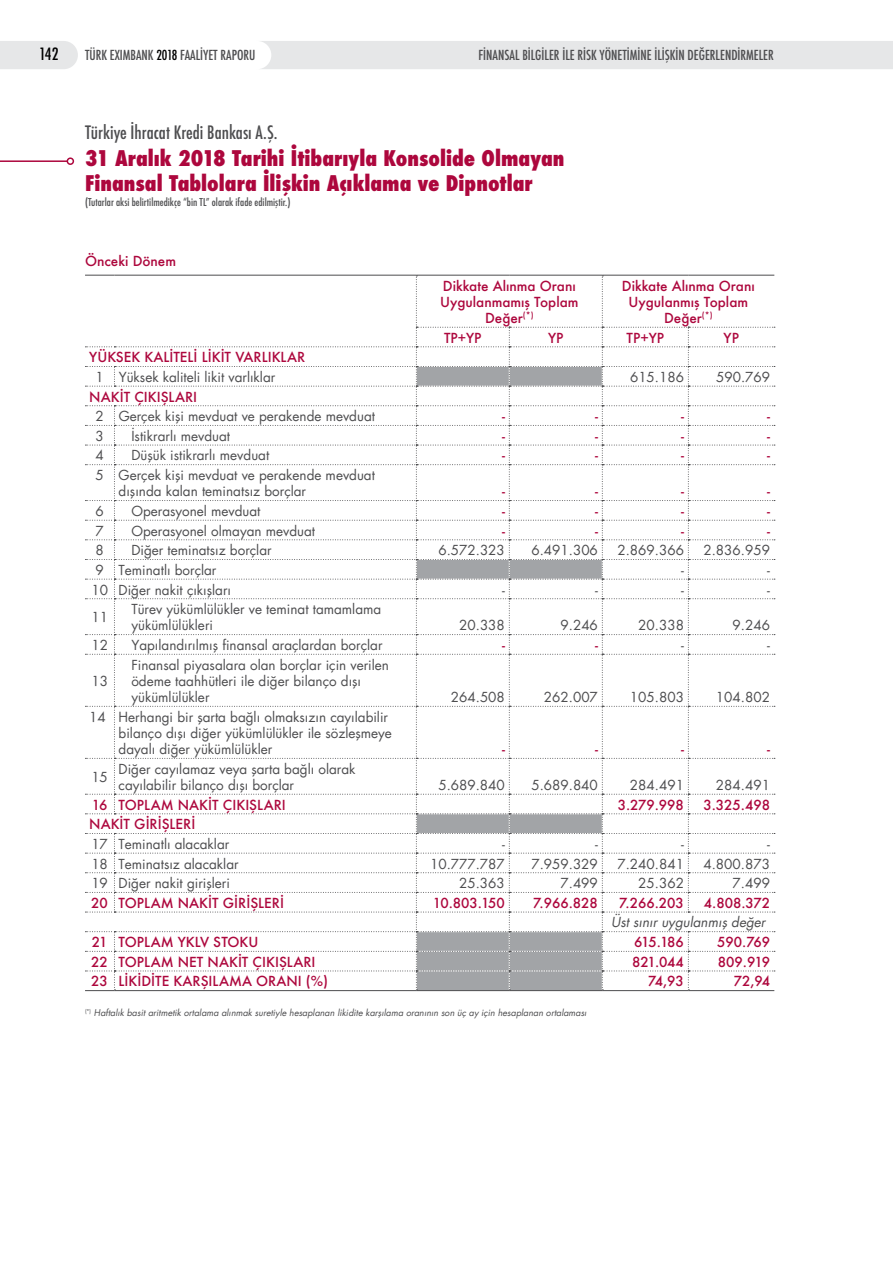
<style>
.page{position:relative;width:893px;height:1263px;background:#fff}
.page>*{position:absolute;margin:0;border:0;box-sizing:border-box;transform-origin:0 0}
.t1{font:800 condensed 21px/25.2px "Futura";color:#ad073d}
.t2{font:500 condensed 18px "Futura";color:#4d4d4f}
.t3{font:500 condensed 16.5px "Futura";color:#000}
.t4{font:13.5px/16.2px "Futura";color:#4d4d4f}
.t5{font:500 13.5px/16.2px "Futura";color:#ad073d;text-align:center}
.t6{font:500 condensed 13.5px "Futura";color:#4d4d4f}
.t7{font:italic 13.5px "Futura";color:#4d4d4f}
.t8{font:500 condensed 10.5px "Futura";color:#4d4d4f}
.t9{font:italic 9px "Futura";color:#4d4d4f}
.s1{color:#000}
</style>
<div class="page">
<svg style="left:85px;top:275px;width:690px;height:716px"></svg>
<hr style="left:0;top:160px;width:67px;height:2px;background:#ad073d">
<div style="left:67px;top:157px;width:7px;height:8px;border:2px solid #ad073d;border-radius:50%"></div>
<div style="left:0;top:41px;width:78px;height:28px;background:#e6e7e8"></div>
<div style="left:261px;top:41px;width:632px;height:28px;background:#e6e7e8"></div>
<p class="t3" style="left:39px;top:43px;width:21px">142</p>
<p class="t6" style="left:85px;top:46px;width:172px">TÜRK EXIMBANK <span class="s1">2018</span> FAALİYET RAPORU</p>
<p class="t6" style="left:478px;top:46px;width:297px">FİNANSAL BİLGİLER İLE RİSK YÖNETİMİNE İLİŞKİN DEĞERLENDİRMELER</p>
<h2 class="t2" style="left:85px;top:120px;width:194px">Türkiye İhracat Kredi Bankası A.Ş.</h2>
<h1 class="t1" style="left:85px;top:146px;width:481px">31 Aralık 2018 Tarihi İtibarıyla Konsolide Olmayan<br>Finansal Tablolara İlişkin Açıklama ve Dipnotlar</h1>
<p class="t8" style="left:85px;top:196px;width:207px">(Tutarlar aksi belirtilmedikçe “bin TL” olarak ifade edilmiştir.)</p>
<p class="t5" style="left:85px;top:253px;width:93px">Önceki Dönem</p>
<p class="t5" style="left:440px;top:277px;width:140px">Dikkate Alınma Oranı<br>Uygulanmamış Toplam<br>Değer<sup>(*)</sup></p>
<p class="t5" style="left:622px;top:277px;width:134px">Dikkate Alınma Oranı<br>Uygulanmış Toplam<br>Değer<sup>(*)</sup></p>
<p class="t5" style="left:444px;top:329px;width:39px">TP+YP</p>
<p class="t5" style="left:548px;top:329px;width:17px">YP</p>
<p class="t5" style="left:626px;top:329px;width:39px">TP+YP</p>
<p class="t5" style="left:724px;top:329px;width:17px">YP</p>
<p class="t5" style="left:89px;top:349px;width:218px">YÜKSEK KALİTELİ LİKİT VARLIKLAR</p>
<p class="t4" style="left:96px;top:369px;width:181px">1 Yüksek kaliteli likit varlıklar</p>
<p class="t4" style="left:630px;top:369px;width:56px">615.186</p>
<p class="t4" style="left:716px;top:369px;width:56px">590.769</p>
<p class="t5" style="left:89px;top:388px;width:109px">NAKİT ÇIKIŞLARI</p>
<p class="t4" style="left:96px;top:408px;width:281px">2 Gerçek kişi mevduat ve perakende mevduat</p>
<p class="t5" style="left:502px;top:408px;width:4px">-</p>
<p class="t5" style="left:595px;top:408px;width:4px">-</p>
<p class="t5" style="left:681px;top:408px;width:4px">-</p>
<p class="t5" style="left:767px;top:408px;width:4px">-</p>
<p class="t4" style="left:96px;top:428px;width:10px">3</p>
<p class="t4" style="left:131px;top:428px;width:100px">İstikrarlı mevduat</p>
<p class="t5" style="left:502px;top:427px;width:4px">-</p>
<p class="t5" style="left:595px;top:427px;width:4px">-</p>
<p class="t5" style="left:681px;top:427px;width:4px">-</p>
<p class="t5" style="left:767px;top:427px;width:4px">-</p>
<p class="t4" style="left:96px;top:447px;width:10px">4</p>
<p class="t4" style="left:131px;top:447px;width:139px">Düşük istikrarlı mevduat</p>
<p class="t5" style="left:502px;top:447px;width:4px">-</p>
<p class="t5" style="left:595px;top:447px;width:4px">-</p>
<p class="t5" style="left:681px;top:447px;width:4px">-</p>
<p class="t5" style="left:767px;top:447px;width:4px">-</p>
<p class="t4" style="left:119px;top:467px;width:258px;text-indent:-23px">5 Gerçek kişi mevduat ve perakende mevduat dışında kalan teminatsız borçlar</p>
<p class="t5" style="left:502px;top:483px;width:4px">-</p>
<p class="t5" style="left:595px;top:483px;width:4px">-</p>
<p class="t5" style="left:681px;top:483px;width:4px">-</p>
<p class="t5" style="left:767px;top:483px;width:4px">-</p>
<p class="t4" style="left:96px;top:503px;width:10px">6</p>
<p class="t4" style="left:131px;top:503px;width:131px">Operasyonel mevduat</p>
<p class="t5" style="left:502px;top:503px;width:4px">-</p>
<p class="t5" style="left:595px;top:503px;width:4px">-</p>
<p class="t5" style="left:681px;top:503px;width:4px">-</p>
<p class="t5" style="left:767px;top:503px;width:4px">-</p>
<p class="t4" style="left:96px;top:522px;width:10px">7</p>
<p class="t4" style="left:131px;top:522px;width:185px">Operasyonel olmayan mevduat</p>
<p class="t5" style="left:502px;top:522px;width:4px">-</p>
<p class="t5" style="left:595px;top:522px;width:4px">-</p>
<p class="t5" style="left:681px;top:522px;width:4px">-</p>
<p class="t5" style="left:767px;top:522px;width:4px">-</p>
<p class="t4" style="left:96px;top:542px;width:10px">8</p>
<p class="t4" style="left:131px;top:542px;width:142px">Diğer teminatsız borçlar</p>
<p class="t4" style="left:438px;top:542px;width:68px">6.572.323</p>
<p class="t4" style="left:531px;top:542px;width:68px">6.491.306</p>
<p class="t4" style="left:617px;top:542px;width:68px">2.869.366</p>
<p class="t4" style="left:703px;top:542px;width:68px">2.836.959</p>
<p class="t4" style="left:96px;top:562px;width:122px">9 Teminatlı borçlar</p>
<p class="t4" style="left:681px;top:562px;width:4px">-</p>
<p class="t4" style="left:767px;top:562px;width:4px">-</p>
<p class="t4" style="left:91px;top:581px;width:141px">10 Diğer nakit çıkışları</p>
<p class="t4" style="left:502px;top:581px;width:4px">-</p>
<p class="t4" style="left:595px;top:581px;width:4px">-</p>
<p class="t4" style="left:681px;top:581px;width:4px">-</p>
<p class="t4" style="left:767px;top:581px;width:4px">-</p>
<p class="t4" style="left:91px;top:609px;width:18px">11</p>
<p class="t4" style="left:131px;top:601px;width:251px">Türev yükümlülükler ve teminat tamamlama yükümlülükleri</p>
<p class="t4" style="left:459px;top:617px;width:47px">20.338</p>
<p class="t4" style="left:560px;top:617px;width:39px">9.246</p>
<p class="t4" style="left:638px;top:617px;width:47px">20.338</p>
<p class="t4" style="left:733px;top:617px;width:39px">9.246</p>
<p class="t4" style="left:91px;top:637px;width:18px">12</p>
<p class="t4" style="left:131px;top:637px;width:253px">Yapılandırılmış finansal araçlardan borçlar</p>
<p class="t5" style="left:502px;top:637px;width:4px">-</p>
<p class="t5" style="left:595px;top:637px;width:4px">-</p>
<p class="t4" style="left:681px;top:637px;width:4px">-</p>
<p class="t4" style="left:767px;top:637px;width:4px">-</p>
<p class="t4" style="left:91px;top:673px;width:18px">13</p>
<p class="t4" style="left:131px;top:656px;width:259px">Finansal piyasalara olan borçlar için verilen ödeme taahhütleri ile diğer bilanço dışı yükümlülükler</p>
<p class="t4" style="left:451px;top:689px;width:56px">264.508</p>
<p class="t4" style="left:544px;top:689px;width:56px">262.007</p>
<p class="t4" style="left:630px;top:689px;width:56px">105.803</p>
<p class="t4" style="left:716px;top:689px;width:56px">104.802</p>
<p class="t4" style="left:119px;top:708px;width:275px;text-indent:-29px">14 Herhangi bir şarta bağlı olmaksızın cayılabilir bilanço dışı diğer yükümlülükler ile sözleşmeye dayalı diğer yükümlülükler</p>
<p class="t4" style="left:91px;top:769px;width:18px">15</p>
<p class="t4" style="left:119px;top:760px;width:238px">Diğer cayılamaz veya şarta bağlı olarak cayılabilir bilanço dışı borçlar</p>
<p class="t5" style="left:502px;top:741px;width:4px">-</p>
<p class="t5" style="left:595px;top:741px;width:4px">-</p>
<p class="t5" style="left:681px;top:741px;width:4px">-</p>
<p class="t5" style="left:767px;top:741px;width:4px">-</p>
<p class="t4" style="left:438px;top:777px;width:68px">5.689.840</p>
<p class="t4" style="left:531px;top:777px;width:68px">5.689.840</p>
<p class="t4" style="left:630px;top:777px;width:56px">284.491</p>
<p class="t4" style="left:716px;top:777px;width:56px">284.491</p>
<p class="t5" style="left:92px;top:796px;width:195px">16 TOPLAM NAKİT ÇIKIŞLARI</p>
<p class="t5" style="left:618px;top:796px;width:68px">3.279.998</p>
<p class="t5" style="left:703px;top:796px;width:68px">3.325.498</p>
<p class="t5" style="left:89px;top:816px;width:108px">NAKİT GİRİŞLERİ</p>
<p class="t4" style="left:91px;top:836px;width:140px">17 Teminatlı alacaklar</p>
<p class="t4" style="left:502px;top:836px;width:4px">-</p>
<p class="t4" style="left:595px;top:836px;width:4px">-</p>
<p class="t4" style="left:681px;top:836px;width:4px">-</p>
<p class="t4" style="left:767px;top:836px;width:4px">-</p>
<p class="t4" style="left:91px;top:855px;width:149px">18 Teminatsız alacaklar</p>
<p class="t4" style="left:430px;top:855px;width:76px">10.777.787</p>
<p class="t4" style="left:531px;top:855px;width:68px">7.959.329</p>
<p class="t4" style="left:617px;top:855px;width:68px">7.240.841</p>
<p class="t4" style="left:703px;top:855px;width:68px">4.800.873</p>
<p class="t4" style="left:91px;top:875px;width:140px">19 Diğer nakit girişleri</p>
<p class="t4" style="left:459px;top:875px;width:47px">25.363</p>
<p class="t4" style="left:560px;top:875px;width:39px">7.499</p>
<p class="t4" style="left:638px;top:875px;width:47px">25.362</p>
<p class="t4" style="left:733px;top:875px;width:39px">7.499</p>
<p class="t5" style="left:91px;top:894px;width:194px">20 TOPLAM NAKİT GİRİŞLERİ</p>
<p class="t5" style="left:433px;top:894px;width:74px">10.803.150</p>
<p class="t5" style="left:533px;top:894px;width:66px">7.966.828</p>
<p class="t5" style="left:619px;top:894px;width:66px">7.266.203</p>
<p class="t5" style="left:704px;top:894px;width:68px">4.808.372</p>
<p class="t7" style="left:611px;top:913px;width:156px">Üst sınır uygulanmış değer</p>
<p class="t5" style="left:92px;top:934px;width:168px">21 TOPLAM YKLV STOKU</p>
<p class="t5" style="left:634px;top:934px;width:51px">615.186</p>
<p class="t5" style="left:717px;top:934px;width:54px">590.769</p>
<p class="t5" style="left:91px;top:953px;width:226px">22 TOPLAM NET NAKİT ÇIKIŞLARI</p>
<p class="t5" style="left:632px;top:953px;width:53px">821.044</p>
<p class="t5" style="left:718px;top:953px;width:54px">809.919</p>
<p class="t5" style="left:91px;top:973px;width:238px">23 LİKİDİTE KARŞILAMA ORANI (%)</p>
<p class="t5" style="left:648px;top:973px;width:37px">74,93</p>
<p class="t5" style="left:734px;top:973px;width:38px">72,94</p>
<p class="t9" style="left:85px;top:1006px;width:503px"><sup>(*)</sup> Haftalık basit aritmetik ortalama alınmak suretiyle hesaplanan likidite karşılama oranının son üç ay için hesaplanan ortalaması</p>
</div>
